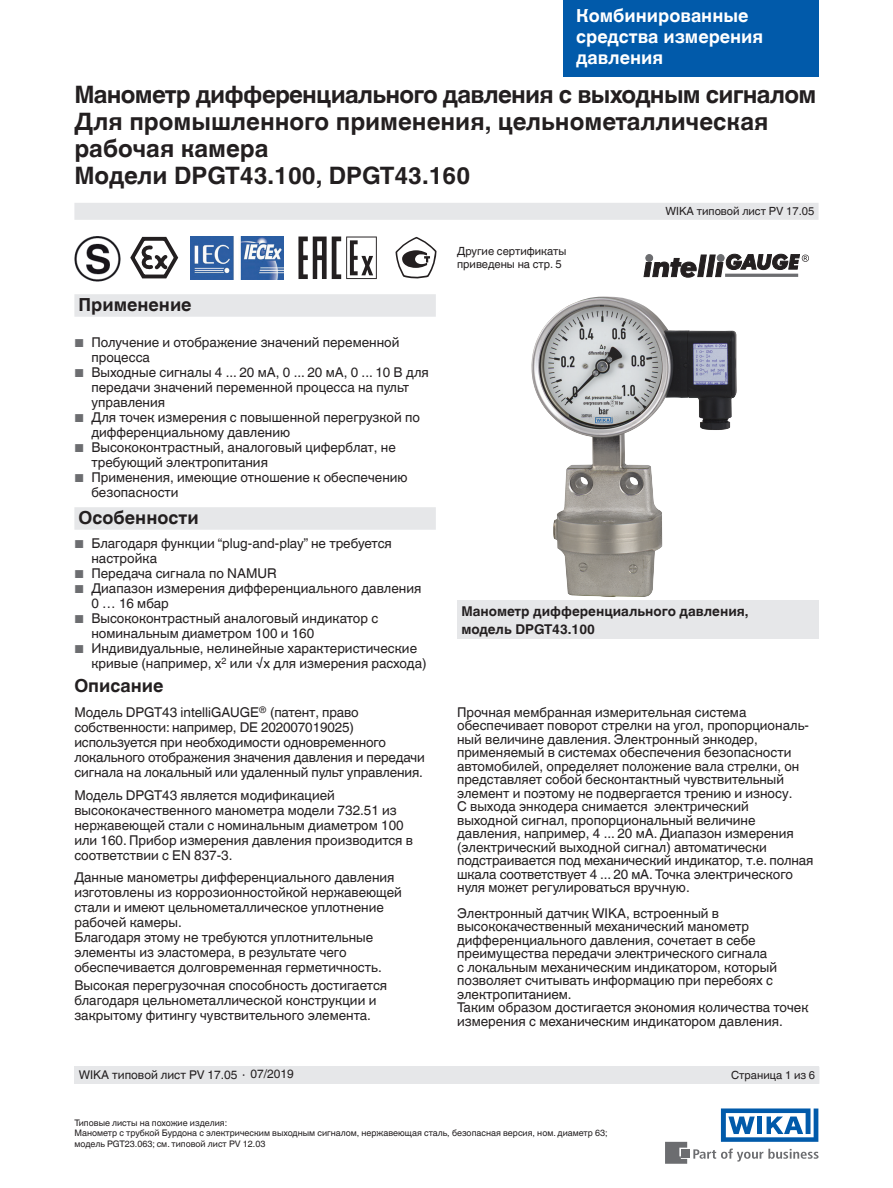
<style>
.page{position:relative;width:893px;height:1188px;background:#fff}
.page>*{position:absolute;margin:0;border:0;box-sizing:border-box;transform-origin:0 0}
.t1{font:700 24px/27px "Helvetica World";color:#231f20}
.t2{font:700 18px/21px "Helvetica World";color:#fff}
.t3{font:700 18px "Helvetica World";color:#231f20}
.t4{font:13.5px/15px "Helvetica World";color:#231f20}
.t5{font:700 13.5px/18px "Helvetica World";color:#231f20}
.t6{font:12px "Helvetica World";color:#231f20}
.t7{font:11.25px/13.5px "Helvetica World";color:#231f20}
.t8{font:9px/10.5px "Helvetica World";color:#231f20}
.s1{font-size:11.55px;color:#6c6d70}
.s2{font-size:11.25px}
</style>
<div class="page">
<svg style="left:693px;top:1149px;width:126px;height:13px"></svg>
<div style="left:682px;top:1150px;width:8px;height:8px;background:#6c6d70"></div>
<svg style="left:665px;top:1142px;width:22px;height:22px"></svg>
<svg style="left:721px;top:1108px;width:97px;height:34px"></svg>
<div style="left:563px;top:0;width:256px;height:76px;background:#015aaa"></div>
<div style="left:74px;top:203px;width:745px;height:17px;background:#e6e7e9"></div>
<div style="left:74px;top:1066px;width:745px;height:18px;background:#e6e7e9"></div>
<img style="left:531px;top:297px;width:206px;height:300px">
<div style="left:74px;top:294px;width:362px;height:23px;background:#e6e7e9"></div>
<div style="left:74px;top:507px;width:362px;height:23px;background:#e6e7e9"></div>
<div style="left:457px;top:601px;width:361px;height:38px;background:#e6e7e9"></div>
<svg style="left:643px;top:254px;width:166px;height:24px"></svg>
<div style="left:646px;top:255px;width:7px;height:6px;background:#6c6d70;border-radius:50%"></div>
<div style="left:645px;top:254px;width:8px;height:8px;border:1px solid #6c6d70;border-radius:50%"></div>
<hr style="left:725px;top:274px;width:73px;height:3px;background:#6c6d70">
<div style="left:717px;top:255px;width:7px;height:6px;background:#6c6d70;border-radius:50%"></div>
<div style="left:717px;top:254px;width:7px;height:8px;border:1px solid #6c6d70;border-radius:50%"></div>
<svg style="left:130px;top:237px;width:49px;height:42px"></svg>
<svg style="left:298px;top:237px;width:79px;height:42px"></svg>
<img style="left:191px;top:237px;width:92px;height:42px">
<svg style="left:395px;top:237px;width:41px;height:42px"></svg>
<img style="left:74px;top:236px;width:46px;height:46px">
<h2 class="t2" style="left:576px;top:5px;width:189px">Комбинированные средства измерения давления</h2>
<h1 class="t1" style="left:74px;top:81px;width:744px">Манометр дифференциального давления с выходным сигналом Для промышленного применения, цельнометаллическая рабочая камера<br>Модели DPGT43.100, DPGT43.160</h1>
<h2 class="t3" style="left:79px;top:295px;width:114px">Применение</h2>
<p class="t4" style="left:91px;top:335px;width:310px;text-indent:-17px"><span class="s1">■</span> Получение и отображение значений переменной процесса</p>
<p class="t4" style="left:91px;top:365px;width:339px;text-indent:-17px"><span class="s1">■</span> Выходные сигналы 4 ... 20 мА, 0 ... 20 мА, 0 ... 10 В для передачи значений переменной процесса на пульт управления</p>
<p class="t4" style="left:91px;top:410px;width:330px;text-indent:-17px"><span class="s1">■</span> Для точек измерения с повышенной перегрузкой по дифференциальному давлению</p>
<p class="t4" style="left:91px;top:440px;width:306px;text-indent:-17px"><span class="s1">■</span> Высококонтрастный, аналоговый циферблат, не требующий электропитания</p>
<p class="t4" style="left:91px;top:470px;width:318px;text-indent:-17px"><span class="s1">■</span> Применения, имеющие отношение к обеспечению безопасности</p>
<h2 class="t3" style="left:79px;top:508px;width:122px">Особенности</h2>
<p class="t4" style="left:91px;top:536px;width:302px;text-indent:-17px"><span class="s1">■</span> Благодаря функции “plug-and-play” не требуется настройка</p>
<p class="t4" style="left:74px;top:566px;width:204px"><span class="s1">■</span> Передача сигнала по NAMUR</p>
<p class="t4" style="left:91px;top:581px;width:331px;text-indent:-17px"><span class="s1">■</span> Диапазон измерения дифференциального давления<br>0 … 16 мбар</p>
<p class="t4" style="left:91px;top:611px;width:288px;text-indent:-17px"><span class="s1">■</span> Высококонтрастный аналоговый индикатор с номинальным диаметром 100 и 160</p>
<p class="t4" style="left:91px;top:641px;width:337px;text-indent:-17px"><span class="s1">■</span> Индивидуальные, нелинейные характеристические кривые (например, x<sup>2</sup> или √x для измерения расхода)</p>
<h2 class="t3" style="left:74px;top:675px;width:91px">Описание</h2>
<p class="t4" style="left:74px;top:705px;width:352px">Модель DPGT43 intelliGAUGE<sup>®</sup> (патент, право собственности: например, DE 202007019025) используется при необходимости одновременного локального отображения значения давления и передачи сигнала на локальный или удаленный пульт управления.</p>
<p class="t4" style="left:74px;top:788px;width:340px">Модель DPGT43 является модификацией высококачественного манометра модели 732.51 из нержавеющей стали с номинальным диаметром 100 или 160. Прибор измерения давления производится в соответствии с EN 837-3.</p>
<p class="t4" style="left:74px;top:870px;width:329px">Данные манометры дифференциального давления изготовлены из коррозионностойкой нержавеющей стали и имеют цельнометаллическое уплотнение рабочей камеры.<br>Благодаря этому не требуются уплотнительные элементы из эластомера, в результате чего обеспечивается долговременная герметичность.</p>
<p class="t4" style="left:74px;top:978px;width:314px">Высокая перегрузочная способность достигается благодаря цельнометаллической конструкции и закрытому фитингу чувствительного элемента.</p>
<p class="t6" style="left:79px;top:1068px;width:217px">WIKA типовой лист PV 17.05 <span class="s2">∙</span> 07/2019</p>
<p class="t7" style="left:457px;top:244px;width:111px">Другие сертификаты приведены на стр. 5</p>
<p class="t7" style="left:665px;top:205px;width:150px">WIKA типовой лист PV 17.05</p>
<p class="t5" style="left:461px;top:602px;width:289px">Манометр дифференциального давления, модель DPGT43.100</p>
<p class="t4" style="left:457px;top:705px;width:358px;line-height:13.5px">Прочная мембранная измерительная система обеспечивает поворот стрелки на угол, пропорциональ&shy;ный величине давления. Электронный энкодер, применяемый в системах обеспечения безопасности автомобилей, определяет положение вала стрелки, он представляет собой бесконтактный чувствительный элемент и поэтому не подвергается трению и износу.<br>С выхода энкодера снимается электрический<br>выходной сигнал, пропорциональный величине давления, например, 4 ... 20 мА. Диапазон измерения (электрический выходной сигнал) автоматически подстраивается под механический индикатор, т.е. полная шкала соответствует 4 ... 20 мА. Точка электрического нуля может регулироваться вручную.</p>
<p class="t4" style="left:457px;top:906px;width:353px;line-height:13.5px">Электронный датчик WIKA, встроенный в высококачественный механический манометр дифференциального давления, сочетает в себе преимущества передачи электрического сигнала<br>с локальным механическим индикатором, который позволяет считывать информацию при перебоях с электропитанием.<br>Таким образом достигается экономия количества точек измерения с механическим индикатором давления.</p>
<p class="t7" style="left:731px;top:1069px;width:86px">Страница 1 из 6</p>
<p class="t8" style="left:74px;top:1117px;width:535px">Типовые листы на похожие изделия:<br>Манометр с трубкой Бурдона с электрическим выходным сигналом, нержавеющая сталь, безопасная версия, ном. диаметр 63; модель PGT23.063; см. типовой лист PV 12.03</p>
</div>
